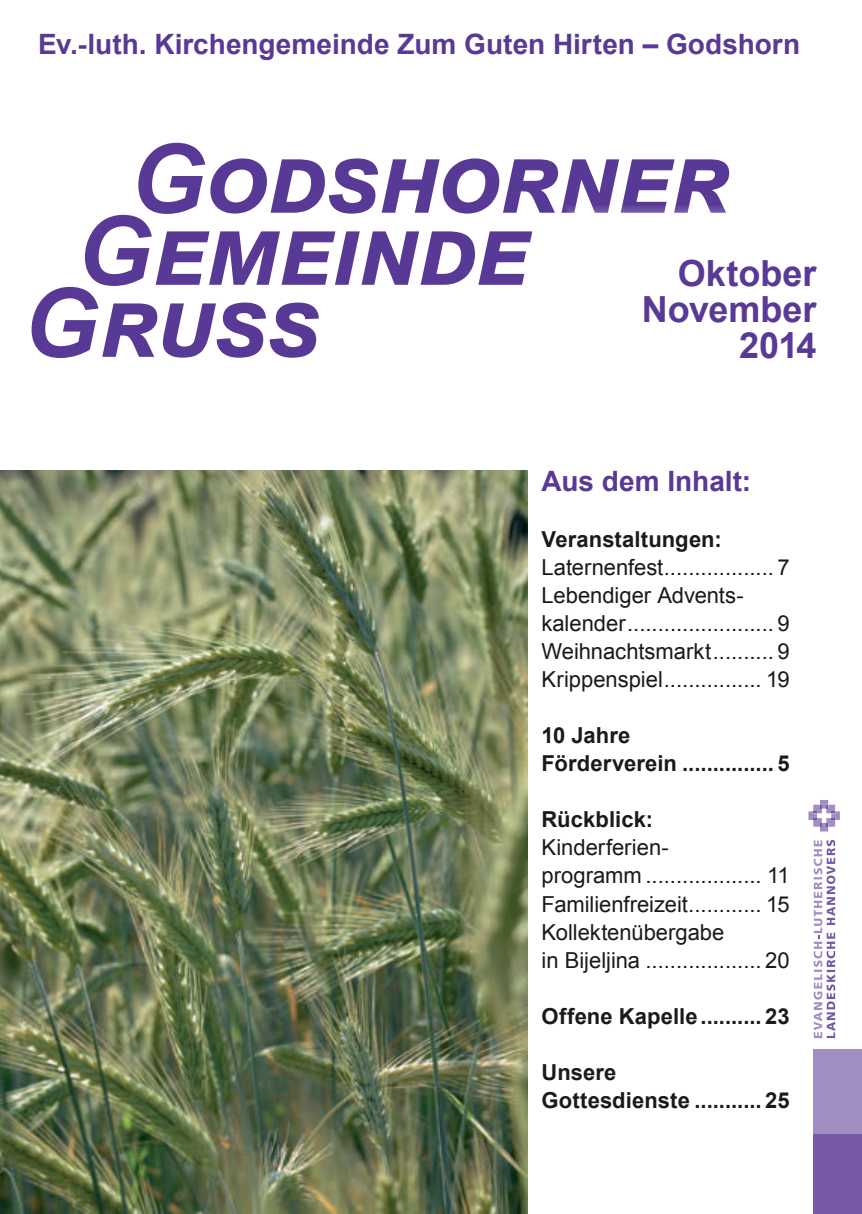
<style>
.page{position:relative;width:862px;height:1214px;background:#fff}
.page>*{position:absolute;margin:0;border:0;box-sizing:border-box;transform-origin:0 0}
.t1{font:italic 700 96px "Arial";letter-spacing:-.015em;color:#593996}
.Überschrift{font:700 36px/36px "Arial";color:#593996;text-align:right}
.Überschrift-2{font:700 28px "Arial";color:#593996}
.Überschrift-3{font:22px/28px "Arial";color:#1a191e}
.Überschrift-4{font:700 22px/28px "Arial";letter-spacing:.005em;color:#1a191e}
</style>
<div class="page">
<svg style="left:808px;top:800px;width:32px;height:31px"></svg>
<svg style="left:813px;top:839px;width:22px;height:198px"></svg>
<div style="left:814px;top:1049px;width:48px;height:85px;background:#a18ec3"></div>
<div style="left:814px;top:1134px;width:48px;height:79px;background:#7659a5"></div>
<img style="left:0;top:471px;width:527px;height:742px">
<p class="Überschrift-2" style="left:38px;top:25px;width:763px">Ev.-luth. Kirchengemeinde Zum Guten Hirten – Godshorn</p>
<p class="t1" style="left:130px;top:115px;width:601px">Godshorner</p>
<p class="t1" style="left:76px;top:187px;width:453px">Gemeinde</p>
<p class="t1" style="left:23px;top:259px;width:298px">Gruss</p>
<p class="Überschrift" style="left:642px;top:255px;width:176px">Oktober<br>November<br>2014</p>
<p class="Überschrift-2" style="left:541px;top:461px;width:211px">Aus dem Inhalt:</p>
<p class="Überschrift-4" style="left:541px;top:525px;width:182px">Veranstaltungen:</p>
<p class="Überschrift-3" style="left:541px;top:553px;width:249px">Laternenfest.................. 7</p>
<p class="Überschrift-3" style="left:541px;top:581px;width:250px">Lebendiger Advents&shy;kalender........................ 9</p>
<p class="Überschrift-3" style="left:541px;top:637px;width:250px">Weihnachtsmarkt.......... 9</p>
<p class="Überschrift-3" style="left:541px;top:665px;width:249px">Krippenspiel................ 19</p>
<p class="Überschrift-4" style="left:541px;top:721px;width:249px">10 Jahre<br>Förderverein ............... 5</p>
<p class="Überschrift-4" style="left:541px;top:805px;width:113px">Rückblick:</p>
<p class="Überschrift-3" style="left:541px;top:833px;width:250px">Kinderferien-<br>programm ................... 11</p>
<p class="Überschrift-3" style="left:541px;top:889px;width:250px">Familienfreizeit............ 15</p>
<p class="Überschrift-3" style="left:541px;top:917px;width:249px">Kollektenübergabe<br>in Bijeljina ................... 20</p>
<p class="Überschrift-4" style="left:541px;top:1001px;width:249px">Offene Kapelle.......... 23</p>
<p class="Überschrift-4" style="left:541px;top:1057px;width:249px">Unsere<br>Gottesdienste ........... 25</p>
</div>
